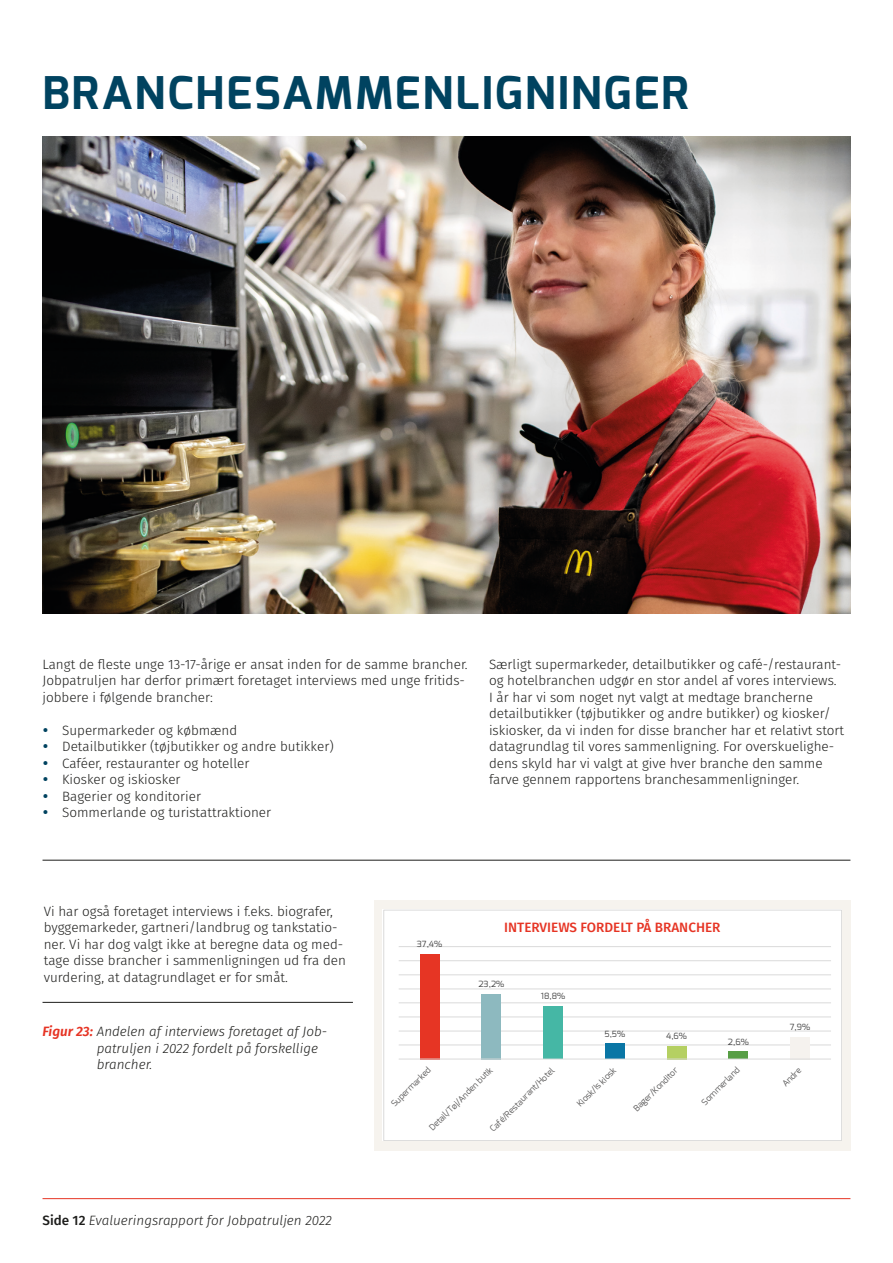
<style>
.page{position:relative;width:893px;height:1263px;background:#fff}
.page>*{position:absolute;margin:0;border:0;box-sizing:border-box;transform-origin:0 0}
.Stor_mellemoverskrif{font:700 45px "Exo";letter-spacing:.05em;color:#004360}
.Brød{font:300 13.5px/16.5px "Fira Sans";color:#1d1d1b}
.Brød-2{font:italic 300 13.5px/16.5px "Fira Sans";color:#1d1d1b}
.Brød-3{font:500 13.5px "Fira Sans";color:#e63424}
.t1{font:8.55px "Exo";color:#5b5a5a}
.t2{font:8.55px "Exo";color:#414141}
.s1{color:#004360}
.s2{font-weight:600;color:#e63424}
.s3{font-weight:500;font-style:normal}
</style>
<div class="page">
<hr style="left:43px;top:1198px;width:807px;height:1px;background:#e63424">
<hr style="left:43px;top:860px;width:807px;height:1px;background:#1d1d1b">
<div style="left:374px;top:900px;width:476px;height:251px;background:#f6f3ee"></div>
<div style="left:384px;top:910px;width:457px;height:230px;background:#fff"></div>
<hr style="left:399px;top:1044px;width:432px;height:1px;background:#dadada">
<hr style="left:399px;top:1031px;width:432px;height:1px;background:#dadada">
<hr style="left:399px;top:1016px;width:432px;height:1px;background:#dadada">
<hr style="left:399px;top:1002px;width:432px;height:1px;background:#dadada">
<hr style="left:399px;top:988px;width:432px;height:1px;background:#dadada">
<hr style="left:399px;top:974px;width:432px;height:1px;background:#dadada">
<hr style="left:399px;top:960px;width:432px;height:1px;background:#dadada">
<hr style="left:399px;top:946px;width:432px;height:1px;background:#dadada">
<div style="left:420px;top:954px;width:19px;height:105px;background:#e63524"></div>
<div style="left:482px;top:994px;width:19px;height:65px;background:#8db9bf"></div>
<div style="left:543px;top:1006px;width:20px;height:53px;background:#45b7a5"></div>
<div style="left:605px;top:1043px;width:19px;height:16px;background:#0a76a5"></div>
<div style="left:667px;top:1046px;width:19px;height:13px;background:#b5d062"></div>
<div style="left:729px;top:1052px;width:19px;height:7px;background:#579e45"></div>
<div style="left:790px;top:1037px;width:20px;height:22px;background:#f5f2ee"></div>
<hr style="left:399px;top:1059px;width:432px;height:1px;background:#dadada">
<div style="left:383px;top:910px;width:459px;height:231px;border:1px solid #dadada"></div>
<hr style="left:43px;top:1002px;width:310px;height:1px;background:#1d1d1b">
<img style="left:43px;top:137px;width:807px;height:477px">
<p class="Stor_mellemoverskrif" style="left:43px;top:64px;width:648px">BRANCHESAMMENLIGNINGER</p>
<p class="Brød" style="left:43px;top:656px;width:427px">Langt de fleste unge 13-17-årige er ansat inden for de samme brancher.<br>Jobpatruljen har derfor primært foretaget interviews med unge fritids&shy;jobbere i følgende brancher:</p>
<p class="Brød" style="left:43px;top:722px;width:196px"><span class="s1">•</span> Supermarkeder og købmænd</p>
<p class="Brød" style="left:43px;top:738px;width:293px"><span class="s1">•</span> Detailbutikker (tøjbutikker og andre butikker)</p>
<p class="Brød" style="left:43px;top:755px;width:208px"><span class="s1">•</span> Caféer, restauranter og hoteller</p>
<p class="Brød" style="left:43px;top:771px;width:140px"><span class="s1">•</span> Kiosker og iskiosker</p>
<p class="Brød" style="left:43px;top:788px;width:160px"><span class="s1">•</span> Bagerier og konditorier</p>
<p class="Brød" style="left:43px;top:804px;width:230px"><span class="s1">•</span> Sommerlande og turistattraktioner</p>
<p class="Brød" style="left:489px;top:656px;width:357px">Særligt supermarkeder, detailbutikker og café-/restaurant&shy;og hotelbranchen udgør en stor andel af vores interviews.<br>I år har vi som noget nyt valgt at medtage brancherne detailbutikker (tøjbutikker og andre butikker) og kiosker/ iskiosker, da vi inden for disse brancher har et relativt stort datagrundlag til vores sammenligning. For overskuelighe&shy;dens skyld har vi valgt at give hver branche den samme farve gennem rapportens branchesammenligninger.</p>
<p class="Brød" style="left:44px;top:902px;width:304px">Vi har også foretaget interviews i f.eks. biografer, byggemarkeder, gartneri/landbrug og tankstatio&shy;ner. Vi har dog valgt ikke at beregne data og med&shy;tage disse brancher i sammenligningen ud fra den vurdering, at datagrundlaget er for småt.</p>
<p class="t2" style="left:417px;top:938px;width:27px">37,4%</p>
<p class="Brød-3" style="left:504px;top:916px;width:218px">INTERVIEWS FORDELT PÅ BRANCHER</p>
<p class="t2" style="left:478px;top:978px;width:27px">23,2%</p>
<p class="t2" style="left:541px;top:990px;width:26px">18,8%</p>
<p class="Brød-2" style="left:97px;top:1023px;width:232px;text-indent:-54px"><span class="s2">Figur 23:</span> Andelen af interviews foretaget af Job&shy;patruljen i 2022 fordelt på forskellige brancher.</p>
<p class="Brød-2" style="left:43px;top:1211px;width:291px"><span class="s3">Side 12</span> Evalueringsrapport for Jobpatruljen 2022</p>
<p class="t2" style="left:604px;top:1028px;width:22px">5,5%</p>
<p class="t2" style="left:666px;top:1030px;width:22px">4,6%</p>
<p class="t2" style="left:728px;top:1036px;width:22px">2,6%</p>
<p class="t2" style="left:790px;top:1021px;width:22px">7,9%</p>
<p class="t1" style="left:427px;top:1125px;width:87px;rotate:-45deg">Detail/Tøj/Anden butik</p>
<p class="t1" style="left:488px;top:1126px;width:88px;rotate:-45deg">Café/Restaurant/Hotel</p>
<p class="t1" style="left:574px;top:1101px;width:53px;rotate:-45deg">Kiosk/Is kiosk</p>
<p class="t1" style="left:631px;top:1106px;width:60px;rotate:-45deg">Bager/Konditor</p>
<p class="t1" style="left:699px;top:1100px;width:51px;rotate:-45deg">Sommerland</p>
<p class="t1" style="left:780px;top:1081px;width:25px;rotate:-45deg">Andre</p>
<p class="t1" style="left:389px;top:1101px;width:53px;rotate:-45deg">Supermarked</p>
</div>
